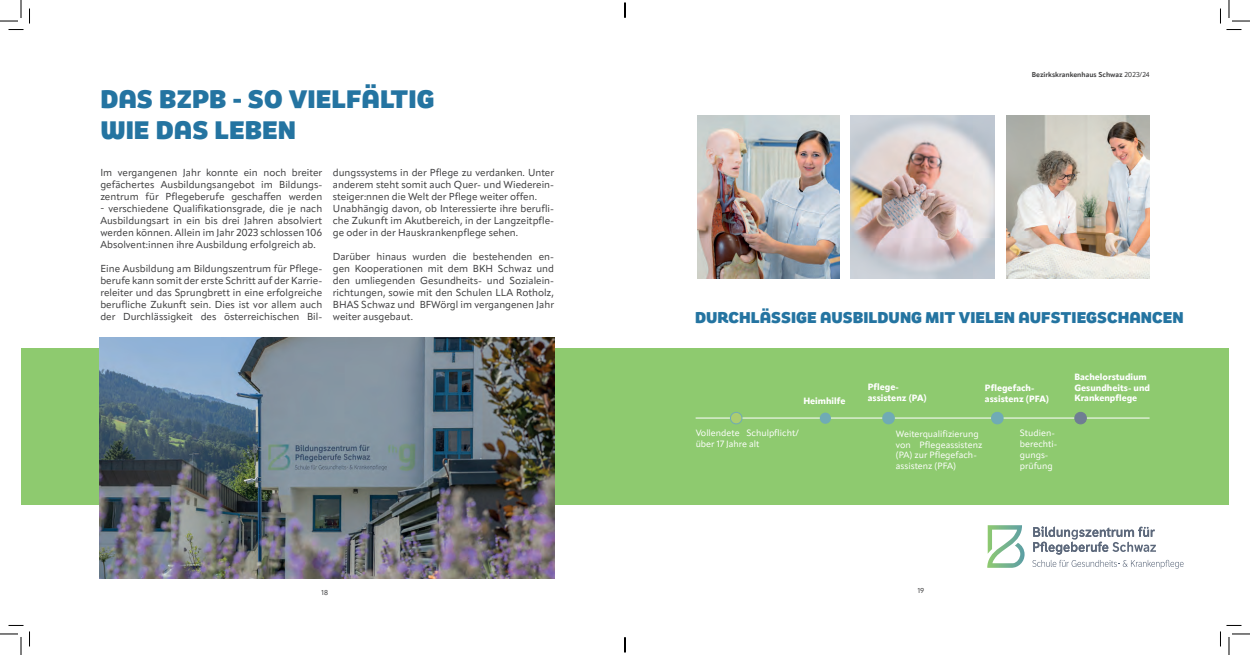
<style>
.page{position:relative;width:1250px;height:655px;background:#fff}
.page>*{position:absolute;margin:0;border:0;box-sizing:border-box;transform-origin:0 0}
.t1{font:900 26px/31.2px "Remora Sans W2";color:#2474a1}
.t2{font:900 16px "Remora Sans W2";color:#2474a1}
.t3{font:10px/12px "Apparat";color:#3e3e3f;text-align:justify}
.t4{font:9px/10.8px "Apparat";color:#fff}
.t5{font:800 9px/10.8px "Apparat";color:#fff}
.t6{font:700 7px "Apparat";color:#3e3e3f}
.t7{font:7px "Apparat";color:#3e3e3f}
.s1{font-weight:400}
</style>
<div class="page">
<div style="left:21px;top:348px;width:1208px;height:156px;background:#8eca6f"></div>
<svg style="left:987px;top:525px;width:37px;height:42px"></svg>
<svg style="left:1032px;top:526px;width:151px;height:42px"></svg>
<img style="left:100px;top:337px;width:454px;height:241px">
<img style="left:697px;top:115px;width:142px;height:163px">
<img style="left:851px;top:115px;width:143px;height:163px">
<img style="left:1007px;top:115px;width:142px;height:163px">
<hr style="left:695px;top:417px;width:454px;height:1px;background:#fff">
<div style="left:730px;top:412px;width:12px;height:11px;background:#accd70;border-radius:50%"></div>
<div style="left:730px;top:412px;width:12px;height:12px;border:1px solid #70abb5;border-radius:50%"></div>
<div style="left:991px;top:412px;width:12px;height:11px;background:#70abb5;border-radius:50%"></div>
<div style="left:991px;top:412px;width:12px;height:12px;border:1px solid #70abb5;border-radius:50%"></div>
<div style="left:882px;top:412px;width:12px;height:11px;background:#70abb5;border-radius:50%"></div>
<div style="left:882px;top:412px;width:12px;height:12px;border:1px solid #70abb5;border-radius:50%"></div>
<div style="left:1074px;top:412px;width:12px;height:11px;background:#6f7d93;border-radius:50%"></div>
<div style="left:1074px;top:412px;width:12px;height:12px;border:1px solid #6f7d93;border-radius:50%"></div>
<div style="left:819px;top:412px;width:12px;height:11px;background:#70abb5;border-radius:50%"></div>
<svg style="left:0;top:0;width:30px;height:30px"></svg>
<svg style="left:0;top:625px;width:30px;height:29px"></svg>
<svg style="left:1220px;top:0;width:30px;height:30px"></svg>
<svg style="left:1220px;top:625px;width:30px;height:29px"></svg>
<svg style="left:624px;top:3px;width:2px;height:15px"></svg>
<svg style="left:624px;top:637px;width:2px;height:15px"></svg>
<h1 class="t1" style="left:100px;top:84px;width:336px">DAS BZPB - SO VIELFÄLTIG<br>WIE DAS LEBEN</h1>
<p class="t3" style="left:100px;top:166px;width:223px">Im vergangenen Jahr konnte ein noch breiter gefächertes Ausbildungsangebot im Bildungs&shy;zentrum für Pflegeberufe geschaffen werden</p>
<p class="t3" style="left:100px;top:202px;width:223px">- verschiedene Qualifikationsgrade, die je nach Ausbildungsart in ein bis drei Jahren absolviert werden können. Allein im Jahr 2023 schlossen 106<br>Absolvent:innen ihre Ausbildung erfolgreich ab.</p>
<p class="t3" style="left:100px;top:262px;width:223px">Eine Ausbildung am Bildungszentrum für Pflege&shy;berufe kann somit der erste Schritt auf der Karrie&shy;releiter und das Sprungbrett in eine erfolgreiche berufliche Zukunft sein. Dies ist vor allem auch der Durchlässigkeit des österreichischen Bil-</p>
<p class="t3" style="left:333px;top:166px;width:223px;text-align:left">dungssystems in der Pflege zu verdanken. Unter anderem steht somit auch Quer- und Wiederein&shy;steiger:nnen die Welt der Pflege weiter offen.<br>Unabhängig davon, ob Interessierte ihre berufli&shy;che Zukunft im Akutbereich, in der Langzeitpfle&shy;ge oder in der Hauskrankenpflege sehen.</p>
<p class="t3" style="left:333px;top:250px;width:223px">Darüber hinaus wurden die bestehenden en&shy;gen Kooperationen mit dem BKH Schwaz und den umliegenden Gesundheits- und Sozialein&shy;richtungen, sowie mit den Schulen LLA Rotholz, BHAS Schwaz und BFWörgl im vergangenen Jahr weiter ausgebaut.</p>
<p class="t6" style="left:1031px;top:71px;width:119px">Bezirkskrankenhaus Schwaz <span class="s1">2023/24</span></p>
<h2 class="t2" style="left:695px;top:307px;width:490px">DURCHLÄSSIGE AUSBILDUNG MIT VIELEN AUFSTIEGSCHANCEN</h2>
<p class="t5" style="left:803px;top:395px;width:44px">Heimhilfe</p>
<p class="t4" style="left:695px;top:427px;width:105px">Vollendete Schulpflicht/ über 17 Jahre alt</p>
<p class="t5" style="left:867px;top:381px;width:60px">Pflege&shy;assistenz (PA)</p>
<p class="t5" style="left:985px;top:382px;width:66px">Pflegefach&shy;assistenz (PFA)</p>
<p class="t5" style="left:1074px;top:371px;width:77px">Bachelorstudium<br>Gesundheits- und<br>Krankenpflege</p>
<p class="t4" style="left:896px;top:428px;width:88px">Weiterqualifizierung von Pflegeassistenz (PA) zur Pflegefach&shy;assistenz (PFA)</p>
<p class="t4" style="left:1019px;top:427px;width:39px">Studien&shy;berechti&shy;gungs&shy;prüfung</p>
<p class="t7" style="left:321px;top:587px;width:8px">18</p>
<p class="t7" style="left:917px;top:586px;width:8px">19</p>
</div>
